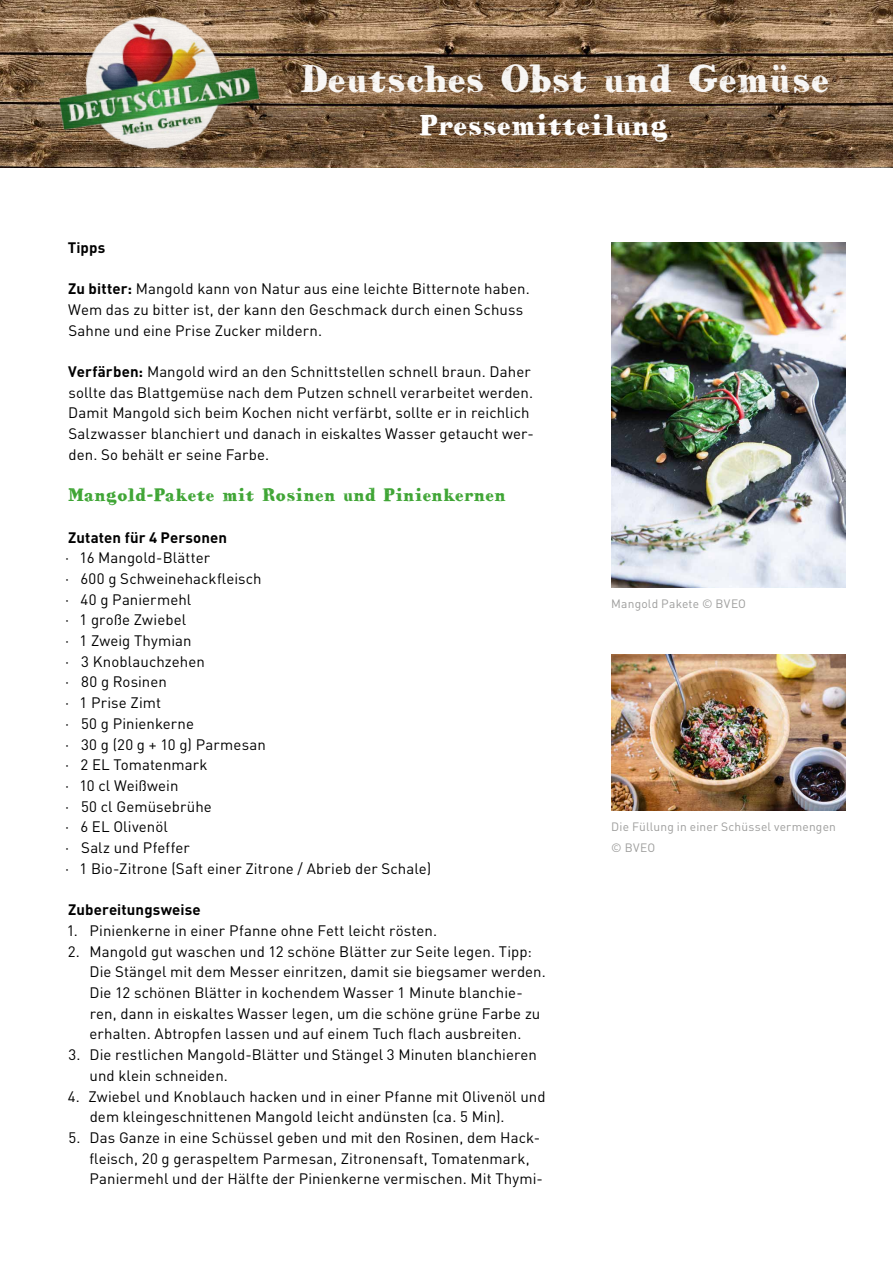
<style>
.page{position:relative;width:893px;height:1263px;background:#fff}
.page>*{position:absolute;margin:0;border:0;box-sizing:border-box;transform-origin:0 0}
.t1{font:500 31.5px "HVD Bodedo";color:#fff}
.t2{font:500 24px "HVD Bodedo";letter-spacing:-.005em;color:#fff}
.t3{font:15px/20.7px "DIN";letter-spacing:.005em;color:#000}
.t4{font:700 15px "DIN";letter-spacing:.01em;color:#000}
.t5{font:500 15px "HVD Bodedo";color:#3fa535}
.t6{font:12px/21px "DIN";letter-spacing:.015em;color:#9d9d9c}
.s1{font-weight:700}
</style>
<div class="page">
<img style="left:1px;top:0;width:517px;height:167px">
<img style="left:518px;top:0;width:374px;height:167px">
<img style="left:47px;top:0;width:223px;height:168px">
<img style="left:611px;top:242px;width:234px;height:346px">
<img style="left:611px;top:655px;width:234px;height:156px">
<h1 class="t1" style="left:299px;top:55px;width:532px">Deutsches Obst und Gemüse</h1>
<h2 class="t2" style="left:419px;top:107px;width:251px">Pressemitteilung</h2>
<p class="t4" style="left:68px;top:237px;width:39px">Tipps</p>
<p class="t3" style="left:68px;top:278px;width:463px"><span class="s1">Zu bitter:</span> Mangold kann von Natur aus eine leichte Bitternote haben.<br>Wem das zu bitter ist, der kann den Geschmack durch einen Schuss<br>Sahne und eine Prise Zucker mildern.</p>
<p class="t3" style="left:68px;top:361px;width:467px"><span class="s1">Verfärben:</span> Mangold wird an den Schnittstellen schnell braun. Daher sollte das Blattgemüse nach dem Putzen schnell verarbeitet werden.<br>Damit Mangold sich beim Kochen nicht verfärbt, sollte er in reichlich Salzwasser blanchiert und danach in eiskaltes Wasser getaucht wer&shy;den. So behält er seine Farbe.</p>
<p class="t5" style="left:68px;top:484px;width:440px">Mangold-Pakete mit Rosinen und Pinienkernen</p>
<p class="t4" style="left:68px;top:527px;width:160px">Zutaten für 4 Personen</p>
<p class="t3" style="left:65px;top:547px;width:368px">· 16 Mangold-Blätter<br>· 600 g Schweinehackfleisch<br>· 40 g Paniermehl<br>· 1 große Zwiebel<br>· 1 Zweig Thymian<br>· 3 Knoblauchzehen<br>· 80 g Rosinen<br>· 1 Prise Zimt<br>· 50 g Pinienkerne<br>· 30 g (20 g + 10 g) Parmesan<br>· 2 EL Tomatenmark<br>· 10 cl Weißwein<br>· 50 cl Gemüsebrühe<br>· 6 EL Olivenöl<br>· Salz und Pfeffer<br>· 1 Bio-Zitrone (Saft einer Zitrone / Abrieb der Schale)</p>
<p class="t4" style="left:68px;top:900px;width:134px">Zubereitungsweise</p>
<p class="t3" style="left:67px;top:920px;width:372px">1. Pinienkerne in einer Pfanne ohne Fett leicht rösten.</p>
<p class="t3" style="left:90px;top:940px;width:458px;text-indent:-22px">2. Mangold gut waschen und 12 schöne Blätter zur Seite legen. Tipp:<br>Die Stängel mit dem Messer einritzen, damit sie biegsamer werden.<br>Die 12 schönen Blätter in kochendem Wasser 1 Minute blanchie&shy;ren, dann in eiskaltes Wasser legen, um die schöne grüne Farbe zu erhalten. Abtropfen lassen und auf einem Tuch flach ausbreiten.</p>
<p class="t3" style="left:90px;top:1044px;width:449px;text-indent:-21px">3. Die restlichen Mangold-Blätter und Stängel 3 Minuten blanchieren und klein schneiden.</p>
<p class="t3" style="left:90px;top:1085px;width:457px;text-indent:-22px">4. Zwiebel und Knoblauch hacken und in einer Pfanne mit Olivenöl und dem kleingeschnittenen Mangold leicht andünsten (ca. 5 Min).</p>
<p class="t3" style="left:89px;top:1127px;width:455px;text-indent:-21px">5. Das Ganze in eine Schüssel geben und mit den Rosinen, dem Hack&shy;fleisch, 20 g geraspeltem Parmesan, Zitronensaft, Tomatenmark,<br>Paniermehl und der Hälfte der Pinienkerne vermischen. Mit Thymi-</p>
<p class="t6" style="left:611px;top:593px;width:136px">Mangold Pakete © BVEO</p>
<p class="t6" style="left:611px;top:815px;width:226px">Die Füllung in einer Schüssel vermengen © BVEO</p>
</div>
